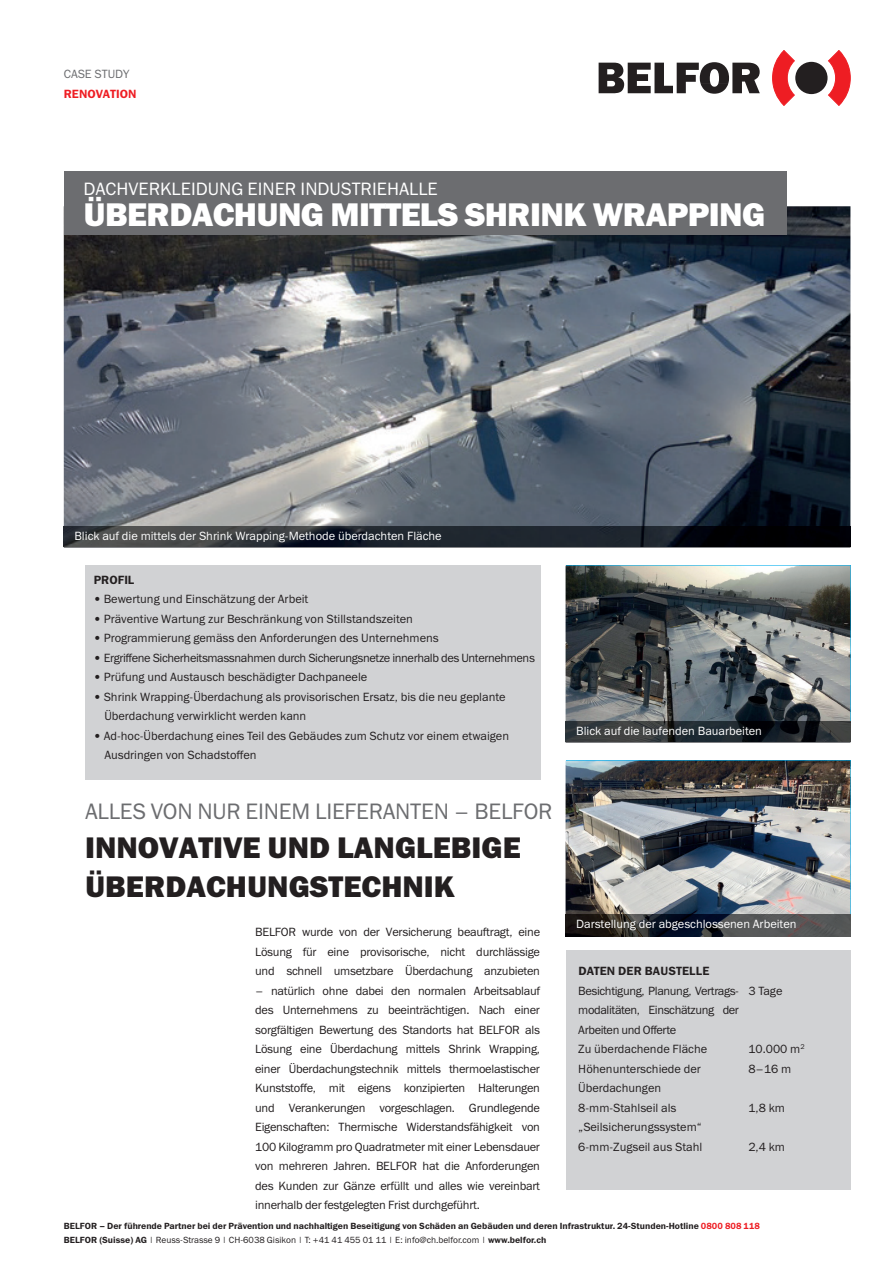
<style>
.page{position:relative;width:893px;height:1263px;background:#fff}
.page>*{position:absolute;margin:0;border:0;box-sizing:border-box;transform-origin:0 0}
.t1{font:33px "Franklin Gothic Heavy ITC";letter-spacing:-.02em;color:#fff}
.t2{font:30px/39px "Franklin Gothic Heavy ITC";color:#231f20}
.t3{font:22.5px "Franklin Gothic Book ITC";letter-spacing:-.01em;color:#6c6d70}
.t4{font:18px "Franklin Gothic Book ITC";color:#fff}
.t5{font:12px/19.5px "Franklin Gothic Book ITC";color:#231f20}
.t6{font:12px "Franklin Gothic Book ITC";color:#fff}
.t7{font:12px "Franklin Gothic Book ITC";letter-spacing:-.03em;color:#231f20}
.t8{font:12px "Franklin Gothic Demi ITC";letter-spacing:.01em;color:#231f20}
.t9{font:12px "Franklin Gothic Demi ITC";color:#ee1d23}
.t10{font:12px "Franklin Gothic Book ITC";color:#6c6d70}
.t11{font:9px "Franklin Gothic Demi ITC";color:#231f20}
.t12{font:9px "Franklin Gothic Book ITC";color:#231f20}
.s1{color:#ee1d23}
.s2{font-family:"Franklin Gothic Demi ITC"}
</style>
<div class="page">
<img style="left:64px;top:206px;width:786px;height:321px">
<svg style="left:599px;top:62px;width:161px;height:32px"></svg>
<div style="left:795px;top:62px;width:32px;height:32px;background:#231f20;border-radius:50%"></div>
<svg style="left:772px;top:50px;width:23px;height:56px"></svg>
<svg style="left:828px;top:50px;width:22px;height:56px"></svg>
<div style="left:64px;top:171px;width:723px;height:64px;background:#6c6d70"></div>
<img style="left:566px;top:760px;width:284px;height:155px">
<img style="left:566px;top:566px;width:284px;height:155px">
<div style="left:85px;top:566px;width:455px;height:214px;background:#d1d2d4"></div>
<svg style="left:64px;top:546px;width:786px;height:2px;background:#515358"></svg>
<img style="left:64px;top:527px;width:786px;height:19px">
<svg style="left:566px;top:741px;width:284px;height:2px"></svg>
<img style="left:566px;top:721px;width:284px;height:20px">
<img style="left:566px;top:915px;width:284px;height:21px">
<div style="left:566px;top:950px;width:284px;height:240px;background:#d1d2d4"></div>
<p class="t10" style="left:64px;top:66px;width:67px">CASE STUDY</p>
<p class="t9" style="left:64px;top:86px;width:74px">RENOVATION</p>
<h3 class="t4" style="left:84px;top:177px;width:356px">DACHVERKLEIDUNG EINER INDUSTRIEHALLE</h3>
<h1 class="t1" style="left:84px;top:194px;width:683px">ÜBERDACHUNG MITTELS SHRINK WRAPPING</h1>
<p class="t6" style="left:74px;top:528px;width:369px">Blick auf die mittels der Shrink Wrapping-Methode überdachten Fläche</p>
<p class="t8" style="left:94px;top:572px;width:42px">PROFIL</p>
<p class="t5" style="left:94px;top:589px;width:216px">• Bewertung und Einschätzung der Arbeit</p>
<p class="t5" style="left:94px;top:608px;width:321px">• Präventive Wartung zur Beschränkung von Stillstandszeiten</p>
<p class="t5" style="left:94px;top:628px;width:346px">• Programmierung gemäss den Anforderungen des Unternehmens</p>
<p class="t7" style="left:94px;top:650px;width:443px">• Ergriffene Sicherheitsmassnahmen durch Sicherungsnetze innerhalb des Unternehmens</p>
<p class="t5" style="left:94px;top:667px;width:275px">• Prüfung und Austausch beschädigter Dachpaneele</p>
<p class="t5" style="left:104px;top:686px;width:403px;text-indent:-11px">• Shrink Wrapping-Überdachung als provisorischen Ersatz, bis die neu geplante<br>Überdachung verwirklicht werden kann</p>
<p class="t5" style="left:104px;top:725px;width:406px;text-indent:-11px">• Ad-hoc-Überdachung eines Teil des Gebäudes zum Schutz vor einem etwaigen<br>Ausdringen von Schadstoffen</p>
<h3 class="t3" style="left:85px;top:797px;width:469px">ALLES VON NUR EINEM LIEFERANTEN – BELFOR</h3>
<h2 class="t2" style="left:85px;top:829px;width:437px">INNOVATIVE UND LANGLEBIGE<br>ÜBERDACHUNGSTECHNIK</h2>
<p class="t5" style="left:255px;top:922px;width:286px;text-align:justify">BELFOR wurde von der Versicherung beauftragt, eine Lösung für eine provisorische, nicht durchlässige und schnell umsetzbare Überdachung anzubieten</p>
<p class="t5" style="left:255px;top:980px;width:286px;text-align:justify">– natürlich ohne dabei den normalen Arbeitsablauf des Unternehmens zu beeinträchtigen. Nach einer sorgfältigen Bewertung des Standorts hat BELFOR als Lösung eine Überdachung mittels Shrink Wrapping, einer Überdachungstechnik mittels thermoelastischer Kunststoffe, mit eigens konzipierten Halterungen und Verankerungen vorgeschlagen. Grundlegende Eigenschaften: Thermische Widerstandsfähigkeit von 100 Kilogramm pro Quadratmeter mit einer Lebensdauer von mehreren Jahren. BELFOR hat die Anforderungen des Kunden zur Gänze erfüllt und alles wie vereinbart innerhalb der festgelegten Frist durchgeführt.</p>
<p class="t6" style="left:576px;top:723px;width:187px">Blick auf die laufenden Bauarbeiten</p>
<p class="t6" style="left:576px;top:916px;width:222px">Darstellung der abgeschlossenen Arbeiten</p>
<p class="t8" style="left:578px;top:964px;width:133px">DATEN DER BAUSTELLE</p>
<p class="t5" style="left:578px;top:980px;width:162px">Besichtigung, Planung, Vertrags&shy;modalitäten, Einschätzung der<br>Arbeiten und Offerte<br>Zu überdachende Fläche<br>Höhenunterschiede der<br>Überdachungen<br>8-mm-Stahlseil als „Seilsicherungssystem“<br>6-mm-Zugseil aus Stahl</p>
<p class="t5" style="left:748px;top:980px;width:35px">3 Tage</p>
<p class="t5" style="left:748px;top:1039px;width:58px">10.000 m<sup>2<br></sup>8–16 m</p>
<p class="t5" style="left:748px;top:1097px;width:38px">1,8 km</p>
<p class="t5" style="left:748px;top:1136px;width:38px">2,4 km</p>
<p class="t11" style="left:64px;top:1221px;width:698px">BELFOR – Der führende Partner bei der Prävention und nachhaltigen Beseitigung von Schäden an Gebäuden und deren Infrastruktur. 24-Stunden-Hotline <span class="s1">0800 808 118</span></p>
<p class="t12" style="left:64px;top:1234px;width:484px"><span class="s2">BELFOR (Suisse) AG</span> | Reuss-Strasse 9 | CH-6038 Gisikon | T: +41 41 455 01 11 | E: info@ch.belfor.com | <span class="s2">www.belfor.ch</span></p>
</div>
